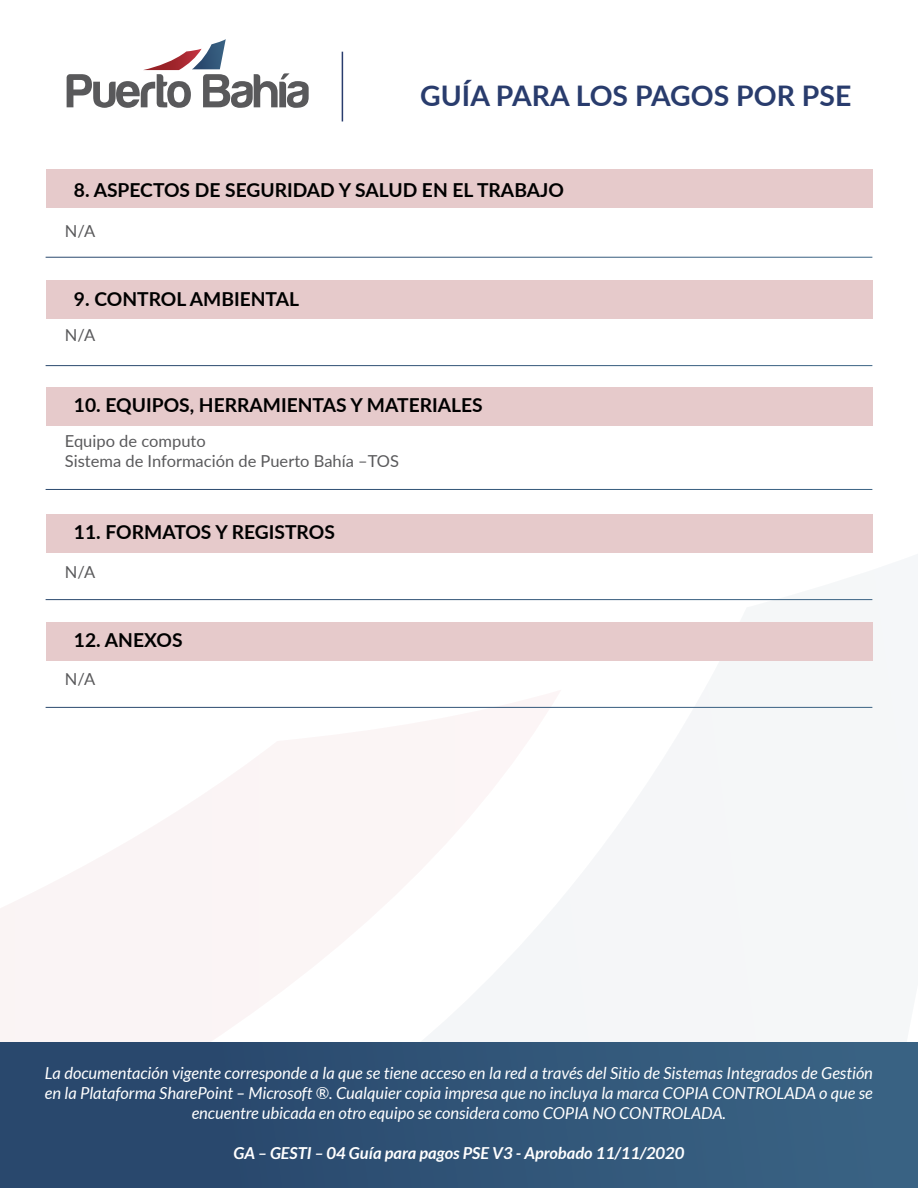
<style>
.page{position:relative;width:918px;height:1188px;background:#fff}
.page>*{position:absolute;margin:0;border:0;box-sizing:border-box;transform-origin:0 0}
.t1{font:700 28.35px "Lato";color:#293c6d}
.t2{font:700 19.2px "Lato";color:#000}
.t3{font:italic 16.5px/19.8px "Lato";color:#fff;text-align:center}
.t4{font:16.5px/19.8px "Lato";color:#59595b}
.t5{font:italic 700 16.5px "Lato";color:#fff}
</style>
<div class="page">
<svg style="left:0;top:706px;width:380px;height:337px"></svg>
<svg style="left:380px;top:514px;width:538px;height:529px"></svg>
<div style="left:46px;top:280px;width:826px;height:39px;background:#e6cacb"></div>
<div style="left:46px;top:387px;width:826px;height:38px;background:#e6cacb"></div>
<div style="left:46px;top:514px;width:826px;height:38px;background:#e6cacb"></div>
<hr style="left:46px;top:599px;width:826px;height:1px;background:#fff">
<hr style="left:46px;top:707px;width:826px;height:1px;background:#fff">
<div style="left:46px;top:622px;width:826px;height:39px;background:#e6cacb"></div>
<svg style="left:67px;top:39px;width:242px;height:69px"></svg>
<hr style="left:342px;top:52px;width:1px;height:69px;background:#293c6d">
<div style="left:0;top:1043px;width:918px;height:145px;background:linear-gradient(to right,#264369,#3a6384)"></div>
<div style="left:46px;top:169px;width:826px;height:38px;background:#e6cacb"></div>
<h1 class="t1" style="left:420px;top:74px;width:433px">GUÍA PARA LOS PAGOS POR PSE</h1>
<p class="t2" style="left:74px;top:176px;width:491px">8. ASPECTOS DE SEGURIDAD Y SALUD EN EL TRABAJO</p>
<p class="t4" style="left:65px;top:221px;width:32px">N/A</p>
<p class="t2" style="left:74px;top:284px;width:227px">9. CONTROL AMBIENTAL</p>
<p class="t4" style="left:65px;top:324px;width:32px">N/A</p>
<p class="t2" style="left:74px;top:391px;width:410px">10. EQUIPOS, HERRAMIENTAS Y MATERIALES</p>
<p class="t4" style="left:65px;top:431px;width:336px">Equipo de computo<br>Sistema de Información de Puerto Bahía –TOS</p>
<p class="t2" style="left:74px;top:518px;width:262px">11. FORMATOS Y REGISTROS</p>
<p class="t4" style="left:65px;top:562px;width:32px">N/A</p>
<p class="t2" style="left:74px;top:626px;width:110px">12. ANEXOS</p>
<p class="t4" style="left:65px;top:669px;width:32px">N/A</p>
<p class="t3" style="left:45px;top:1064px;width:830px">La documentación vigente corresponde a la que se tiene acceso en la red a través del Sitio de Sistemas Integrados de Gestión en la Plataforma SharePoint – Microsoft ®. Cualquier copia impresa que no incluya la marca COPIA CONTROLADA o que se encuentre ubicada en otro equipo se considera como COPIA NO CONTROLADA.</p>
<p class="t5" style="left:234px;top:1143px;width:452px">GA – GESTI – 04 Guía para pagos PSE V3 - Aprobado 11/11/2020</p>
</div>
